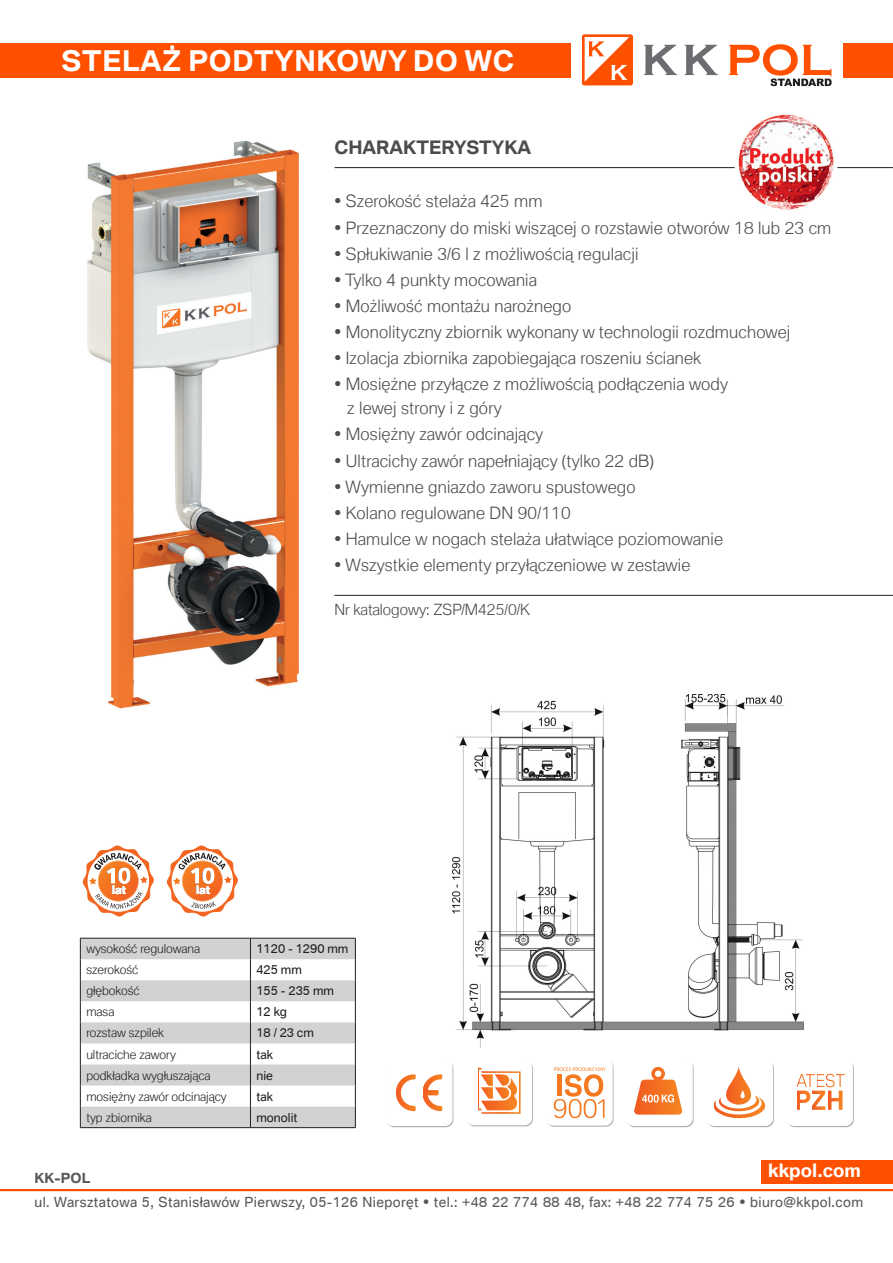
<style>
.page{position:relative;width:893px;height:1263px;background:#fff}
.page>*{position:absolute;margin:0;border:0;box-sizing:border-box;transform-origin:0 0}
.t1{font:700 27.6px "BMW Type";letter-spacing:.03em;color:#fff}
.t2{font:300 18px "BMW Type";color:#4b4c4d}
.t3{font:700 18px "BMW Type";color:#fff}
.t4{font:300 16.5px/24px "BMW Type";letter-spacing:.01em;color:#4b4c4d}
.t5{font:300 15px "BMW Type";color:#4b4c4d}
.t6{font:13.5px "BMW Type";letter-spacing:.03em;color:#57585a}
.t7{font:700 13.5px "BMW Type";color:#57585a}
.t8{font:300 12px "BMW Type";color:#231f20}
.t9{font:12px "BMW Type";color:#231f20}
</style>
<div class="page">
<div style="left:0;top:43px;width:893px;height:34px;background:#ff5000"></div>
<div style="left:571px;top:30px;width:272px;height:64px;background:#fff"></div>
<hr style="left:0;top:1189px;width:893px;height:2px;background:#ff5000">
<img style="left:87px;top:140px;width:212px;height:569px">
<svg style="left:82px;top:845px;width:72px;height:72px"></svg>
<svg style="left:166px;top:845px;width:72px;height:72px"></svg>
<svg style="left:467px;top:1061px;width:66px;height:65px"></svg>
<div style="left:466px;top:1059px;width:66px;height:66px;background:#fff;border-radius:7px"></div>
<svg style="left:478px;top:1068px;width:43px;height:46px"></svg>
<svg style="left:387px;top:1061px;width:66px;height:66px"></svg>
<div style="left:386px;top:1059px;width:66px;height:67px;background:#fff;border-radius:7px"></div>
<svg style="left:396px;top:1074px;width:47px;height:37px"></svg>
<svg style="left:547px;top:1060px;width:67px;height:67px"></svg>
<div style="left:546px;top:1059px;width:67px;height:66px;background:#fff;border-radius:7px"></div>
<svg style="left:554px;top:1067px;width:52px;height:51px"></svg>
<svg style="left:627px;top:1061px;width:67px;height:66px"></svg>
<div style="left:626px;top:1059px;width:67px;height:67px;background:#fff;border-radius:7px"></div>
<svg style="left:634px;top:1067px;width:48px;height:47px"></svg>
<svg style="left:707px;top:1061px;width:67px;height:66px"></svg>
<div style="left:706px;top:1059px;width:67px;height:67px;background:#fff;border-radius:7px"></div>
<svg style="left:714px;top:1067px;width:51px;height:52px"></svg>
<svg style="left:787px;top:1061px;width:67px;height:66px"></svg>
<div style="left:786px;top:1059px;width:67px;height:67px;background:#fff;border-radius:7px"></div>
<svg style="left:797px;top:1074px;width:48px;height:36px"></svg>
<hr style="left:334px;top:167px;width:559px;height:1px;background:#231f20">
<hr style="left:334px;top:595px;width:559px;height:1px;background:#231f20">
<div style="left:762px;top:1160px;width:131px;height:23px;background:#ff5000"></div>
<img style="left:734px;top:111px;width:104px;height:103px;border-radius:52px">
<svg style="left:81px;top:939px;width:274px;height:188px;fill:#d1d2d4"></svg>
<hr style="left:250px;top:938px;width:106px;height:1px;background:#231f20">
<svg style="left:250px;top:938px;width:1px;height:189px"></svg>
<svg style="left:355px;top:938px;width:1px;height:189px"></svg>
<hr style="left:80px;top:938px;width:170px;height:1px;background:#231f20">
<svg style="left:80px;top:938px;width:1px;height:189px"></svg>
<hr style="left:80px;top:1127px;width:170px;height:1px;background:#231f20">
<hr style="left:250px;top:1127px;width:106px;height:1px;background:#231f20">
<img style="left:452px;top:695px;width:351px;height:353px">
<svg style="left:644px;top:45px;width:33px;height:30px"></svg>
<svg style="left:685px;top:45px;width:33px;height:30px"></svg>
<svg style="left:729px;top:44px;width:103px;height:42px"></svg>
<svg style="left:582px;top:34px;width:51px;height:51px"></svg>
<h1 class="t1" style="left:62px;top:42px;width:454px">STELAŻ PODTYNKOWY DO WC</h1>
<p class="t2" style="left:334px;top:135px;width:198px">CHARAKTERYSTYKA</p>
<p class="t4" style="left:334px;top:189px;width:209px">• Szerokość stelaża 425 mm</p>
<p class="t4" style="left:334px;top:215px;width:498px">• Przeznaczony do miski wiszącej o rozstawie otworów 18 lub 23 cm</p>
<p class="t4" style="left:334px;top:241px;width:305px">• Spłukiwanie 3/6 l z możliwością regulacji</p>
<p class="t4" style="left:334px;top:267px;width:204px">• Tylko 4 punkty mocowania</p>
<p class="t4" style="left:334px;top:293px;width:238px">• Możliwość montażu narożnego</p>
<p class="t4" style="left:334px;top:319px;width:457px">• Monolityczny zbiornik wykonany w technologii rozdmuchowej</p>
<p class="t4" style="left:334px;top:345px;width:368px">• Izolacja zbiornika zapobiegająca roszeniu ścianek</p>
<p class="t4" style="left:347px;top:371px;width:382px;text-indent:-13px">• Mosiężne przyłącze z możliwością podłączenia wody z lewej strony i z góry</p>
<p class="t4" style="left:334px;top:422px;width:210px">• Mosiężny zawór odcinający</p>
<p class="t4" style="left:334px;top:448px;width:321px">• Ultracichy zawór napełniający (tylko 22 dB)</p>
<p class="t4" style="left:334px;top:474px;width:302px">• Wymienne gniazdo zaworu spustowego</p>
<p class="t4" style="left:334px;top:500px;width:238px">• Kolano regulowane DN 90/110</p>
<p class="t4" style="left:334px;top:526px;width:390px">• Hamulce w nogach stelaża ułatwiące poziomowanie</p>
<p class="t4" style="left:334px;top:552px;width:357px">• Wszystkie elementy przyłączeniowe w zestawie</p>
<p class="t5" style="left:334px;top:600px;width:197px">Nr katalogowy: ZSP/M425/0/K</p>
<p class="t8" style="left:86px;top:941px;width:115px">wysokość regulowana</p>
<p class="t9" style="left:256px;top:941px;width:93px">1120 - 1290 mm</p>
<p class="t8" style="left:86px;top:962px;width:53px">szerokość</p>
<p class="t9" style="left:256px;top:962px;width:47px">425 mm</p>
<p class="t8" style="left:86px;top:983px;width:55px">głębokość</p>
<p class="t9" style="left:256px;top:983px;width:79px">155 - 235 mm</p>
<p class="t8" style="left:86px;top:1004px;width:30px">masa</p>
<p class="t9" style="left:256px;top:1004px;width:32px">12 kg</p>
<p class="t8" style="left:86px;top:1025px;width:79px">rozstaw szpilek</p>
<p class="t9" style="left:256px;top:1025px;width:59px">18 / 23 cm</p>
<p class="t8" style="left:86px;top:1046px;width:91px">ultraciche zawory</p>
<p class="t9" style="left:256px;top:1046px;width:18px">tak</p>
<p class="t8" style="left:86px;top:1067px;width:126px">podkładka wygłuszająca</p>
<p class="t9" style="left:256px;top:1067px;width:18px">nie</p>
<p class="t8" style="left:86px;top:1088px;width:142px">mosiężny zawór odcinający</p>
<p class="t9" style="left:256px;top:1088px;width:18px">tak</p>
<p class="t8" style="left:86px;top:1109px;width:67px">typ zbiornika</p>
<p class="t9" style="left:256px;top:1109px;width:43px">monolit</p>
<p class="t3" style="left:768px;top:1159px;width:94px">kkpol.com</p>
<p class="t7" style="left:35px;top:1169px;width:57px">KK-POL</p>
<p class="t6" style="left:35px;top:1193px;width:830px">ul. Warsztatowa 5, Stanisławów Pierwszy, 05-126 Nieporęt • tel.: +48 22 774 88 48, fax: +48 22 774 75 26 • biuro@kkpol.com</p>
</div>
